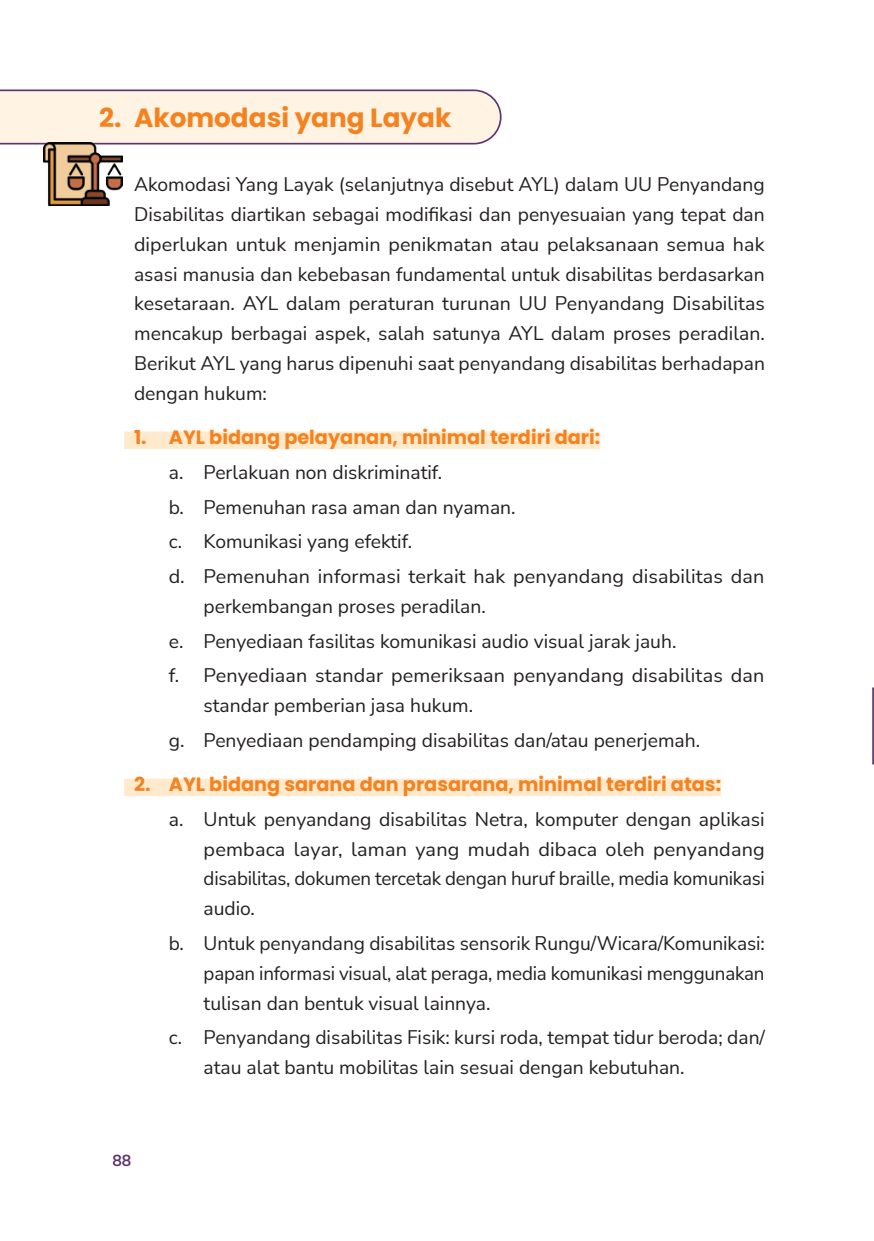
<style>
.page{position:relative;width:874px;height:1241px;background:#fff}
.page>*{position:absolute;margin:0;border:0;box-sizing:border-box;transform-origin:0 0}
.t1{font:700 26.25px "Poppins";color:#f5821f}
.t2{font:19.25px/29.8px "Nunito Sans";color:#231f20}
.t3{font:700 19.25px "Poppins";color:#f5821f}
.t4{font:700 15.75px "Nunito Sans";color:#5f3171}
</style>
<div class="page">
<svg style="left:872px;top:687px;width:1px;height:78px"></svg>
<svg style="left:0;top:89px;width:502px;height:56px;background:#f5e8dd"></svg>
<div style="left:124px;top:431px;width:476px;height:18px;background:#ffeacd"></div>
<div style="left:124px;top:778px;width:596px;height:18px;background:#ffeacd"></div>
<img style="left:43px;top:142px;width:79px;height:63px">
<h1 class="t1" style="left:99px;top:102px;width:353px">2. Akomodasi yang Layak</h1>
<p class="t2" style="left:134px;top:169px;width:632px;text-align:justify">Akomodasi Yang Layak (selanjutnya disebut AYL) dalam UU Penyandang Disabilitas diartikan sebagai modifikasi dan penyesuaian yang tepat dan diperlukan untuk menjamin penikmatan atau pelaksanaan semua hak asasi manusia dan kebebasan fundamental untuk disabilitas berdasarkan kesetaraan. AYL dalam peraturan turunan UU Penyandang Disabilitas mencakup berbagai aspek, salah satunya AYL dalam proses peradilan.<br>Berikut AYL yang harus dipenuhi saat penyandang disabilitas berhadapan dengan hukum:</p>
<p class="t3" style="left:134px;top:426px;width:467px">1. AYL bidang pelayanan, minimal terdiri dari:</p>
<p class="t2" style="left:169px;top:454px;width:596px;line-height:34.6px">a. Perlakuan non diskriminatif.<br>b. Pemenuhan rasa aman dan nyaman.<br>c. Komunikasi yang efektif.<br>d. Pemenuhan informasi terkait hak penyandang disabilitas dan</p>
<p class="t2" style="left:169px;top:588px;width:596px;line-height:34.6px;text-indent:35px">perkembangan proses peradilan.<br>e. Penyediaan fasilitas komunikasi audio visual jarak jauh.<br>f. Penyediaan standar pemeriksaan penyandang disabilitas dan</p>
<p class="t2" style="left:169px;top:687px;width:532px;line-height:34.6px;text-indent:35px">standar pemberian jasa hukum.<br>g. Penyediaan pendamping disabilitas dan/atau penerjemah.</p>
<p class="t3" style="left:134px;top:773px;width:588px">2. AYL bidang sarana dan prasarana, minimal terdiri atas:</p>
<p class="t2" style="left:203px;top:803px;width:562px;text-align:justify;text-indent:-35px">a. Untuk penyandang disabilitas Netra, komputer dengan aplikasi pembaca layar, laman yang mudah dibaca oleh penyandang disabilitas, dokumen tercetak dengan huruf braille, media komunikasi audio.</p>
<p class="t2" style="left:203px;top:927px;width:562px;text-align:justify;text-indent:-35px">b. Untuk penyandang disabilitas sensorik Rungu/Wicara/Komunikasi: papan informasi visual, alat peraga, media komunikasi menggunakan tulisan dan bentuk visual lainnya.</p>
<p class="t2" style="left:203px;top:1021px;width:562px;text-indent:-35px">c. Penyandang disabilitas Fisik: kursi roda, tempat tidur beroda; dan/ atau alat bantu mobilitas lain sesuai dengan kebutuhan.</p>
<p class="t4" style="left:112px;top:1148px;width:20px">88</p>
</div>
